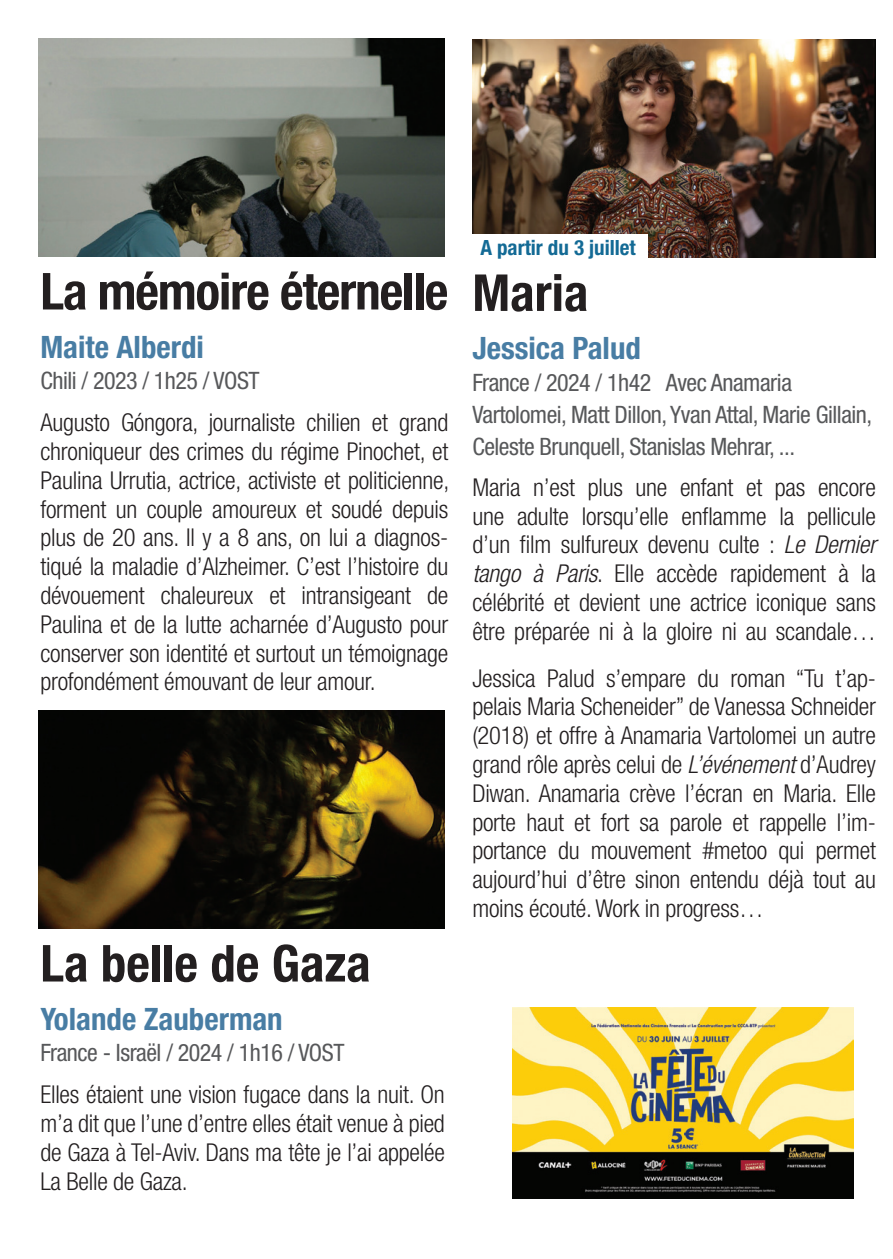
<style>
.page{position:relative;width:893px;height:1259px;background:#fff}
.page>*{position:absolute;margin:0;border:0;box-sizing:border-box;transform-origin:0 0}
.t1{font:700 condensed 51px "Helvetica Neue LT Std";letter-spacing:-.01em;color:#231f20}
.t2{font:700 condensed 30.9px "Helvetica Neue LT Std";color:#487da4}
.t3{font:300 condensed 24.6px/28.8px "Helvetica Neue LT Std";letter-spacing:-.01em;color:#231f20;text-align:justify}
.t4{font:condensed 24px/31.8px "Helvetica Neue LT Std";letter-spacing:-.02em;color:#57585a}
.t5{font:700 condensed 21px "Helvetica Neue LT Std";color:#136a95}
.s1{font-style:italic}
</style>
<div class="page">
<img style="left:38px;top:38px;width:407px;height:218px">
<img style="left:38px;top:710px;width:407px;height:218px">
<img style="left:472px;top:40px;width:404px;height:218px">
<div style="left:469px;top:234px;width:178px;height:27px;background:#fff"></div>
<img style="left:513px;top:1007px;width:340px;height:192px">
<h1 class="t1" style="left:40px;top:260px;width:409px">La mémoire éternelle</h1>
<p class="t2" style="left:40px;top:328px;width:165px">Maite Alberdi</p>
<p class="t4" style="left:40px;top:365px;width:221px">Chili / 2023 / 1h25 / VOST</p>
<p class="t3" style="left:40px;top:408px;width:410px">Augusto Góngora, journaliste chilien et grand chroniqueur des crimes du régime Pinochet, et Paulina Urrutia, actrice, activiste et politicienne, forment un couple amoureux et soudé depuis plus de 20 ans. Il y a 8 ans, on lui a diagnos&shy;tiqué la maladie d’Alzheimer. C’est l’histoire du dévouement chaleureux et intransigeant de Paulina et de la lutte acharnée d’Augusto pour conserver son identité et surtout un témoignage profondément émouvant de leur amour.</p>
<h1 class="t1" style="left:40px;top:932px;width:332px">La belle de Gaza</h1>
<p class="t2" style="left:40px;top:1000px;width:244px">Yolande Zauberman</p>
<p class="t4" style="left:40px;top:1036px;width:306px">France - Israël / 2024 / 1h16 / VOST</p>
<p class="t3" style="left:40px;top:1079px;width:406px">Elles étaient une vision fugace dans la nuit. On m’a dit que l’une d’entre elles était venue à pied de Gaza à Tel-Aviv. Dans ma tête je l’ai appelée La Belle de Gaza.</p>
<p class="t5" style="left:480px;top:235px;width:157px">A partir du 3 juillet</p>
<h1 class="t1" style="left:472px;top:262px;width:118px">Maria</h1>
<p class="t2" style="left:472px;top:329px;width:170px">Jessica Palud</p>
<p class="t4" style="left:472px;top:366px;width:401px">France / 2024 / 1h42 Avec Anamaria<br>Vartolomei, Matt Dillon, Yvan Attal, Marie Gillain,<br>Celeste Brunquell, Stanislas Mehrar, ...</p>
<p class="t3" style="left:472px;top:472px;width:405px">Maria n’est plus une enfant et pas encore une adulte lorsqu’elle enflamme la pellicule d’un film sulfureux devenu culte : <span class="s1">Le Dernier tango à Paris</span>. Elle accède rapidement à la célébrité et devient une actrice iconique sans être préparée ni à la gloire ni au scandale…</p>
<p class="t3" style="left:472px;top:663px;width:405px">Jessica Palud s’empare du roman “Tu t’ap&shy;pelais Maria Scheneider” de Vanessa Schneider (2018) et offre à Anamaria Vartolomei un autre grand rôle après celui de <span class="s1">L’événement</span> d’Audrey Diwan. Anamaria crève l’écran en Maria. Elle porte haut et fort sa parole et rappelle l’im&shy;portance du mouvement #metoo qui permet aujourd’hui d’être sinon entendu déjà tout au moins écouté. Work in progress…</p>
</div>
